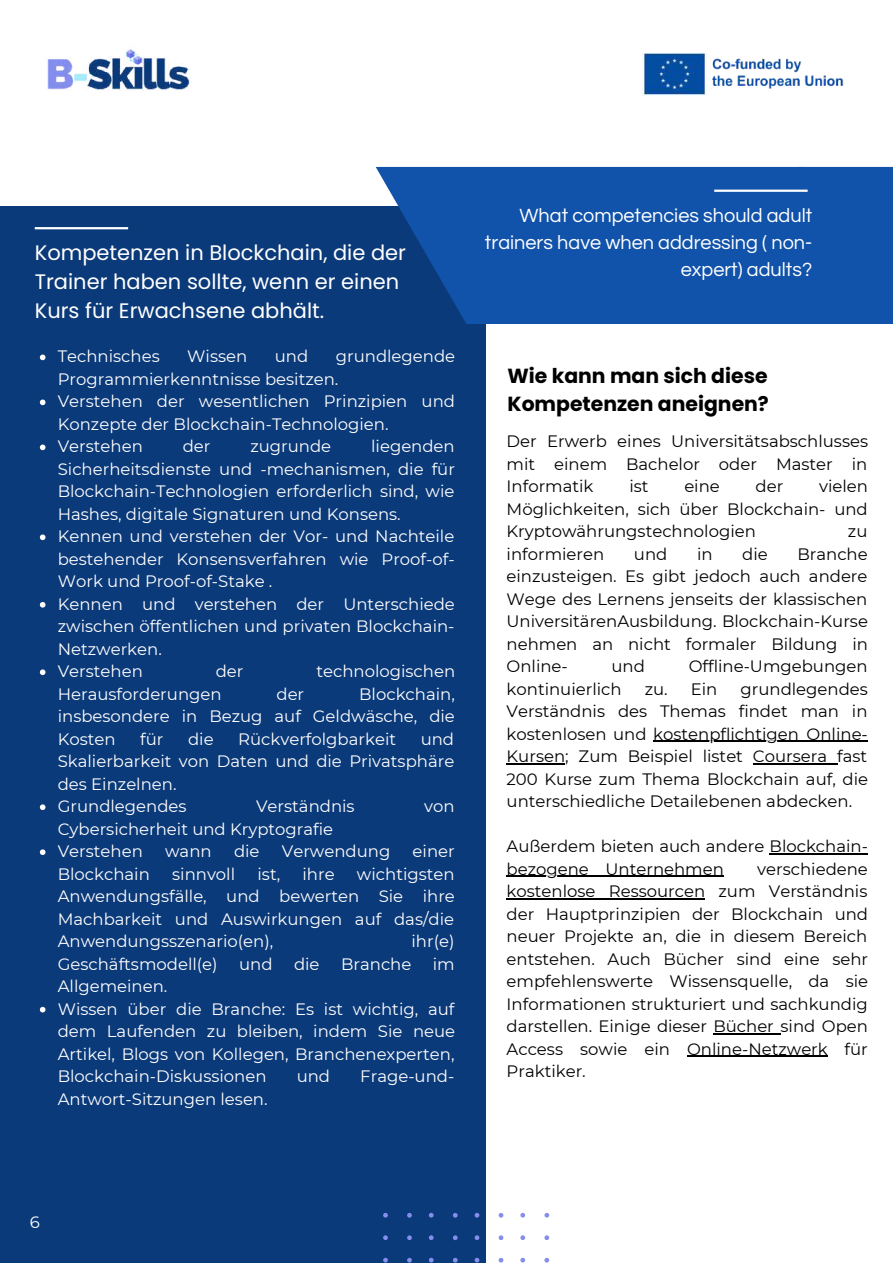
<style>
.page{position:relative;width:893px;height:1264px;background:#fff}
.page>*{position:absolute;margin:0;border:0;box-sizing:border-box;transform-origin:0 0}
.t1{font:21px/29.2px "Poppins";color:#fff}
.t2{font:700 20.4px/28px "Poppins";color:#000}
.t3{font:19.95px/27px "Questrial";color:#fff;text-align:right}
.t4{font:16.5px/22.5px "Montserrat";color:#fff}
.t5{font:16.5px/22.5px "Montserrat";color:#000;text-align:justify}
</style>
<div class="page">
<div style="left:0;top:206px;width:486px;height:1056px;background:#0b3a7a"></div>
<svg style="left:376px;top:167px;width:516px;height:157px;background:#1252a6"></svg>
<hr style="left:714px;top:190px;width:93px;height:2px;background:#fff">
<svg style="left:383px;top:1212px;width:166px;height:50px"></svg>
<img style="left:47px;top:49px;width:143px;height:42px">
<img style="left:643px;top:52px;width:201px;height:44px">
<svg style="left:40px;top:354px;width:5px;height:6px"></svg>
<svg style="left:40px;top:399px;width:5px;height:6px"></svg>
<svg style="left:40px;top:444px;width:5px;height:6px"></svg>
<svg style="left:40px;top:534px;width:5px;height:6px"></svg>
<svg style="left:40px;top:602px;width:5px;height:5px"></svg>
<svg style="left:40px;top:669px;width:5px;height:6px"></svg>
<svg style="left:40px;top:804px;width:5px;height:6px"></svg>
<svg style="left:40px;top:849px;width:5px;height:6px"></svg>
<svg style="left:40px;top:1006px;width:5px;height:6px"></svg>
<hr style="left:653px;top:740px;width:214px;height:2px;background:#000">
<hr style="left:506px;top:763px;width:59px;height:1px;background:#000">
<hr style="left:752px;top:763px;width:85px;height:1px;background:#000">
<hr style="left:769px;top:853px;width:98px;height:1px;background:#000">
<hr style="left:506px;top:875px;width:217px;height:1px;background:#000">
<hr style="left:506px;top:898px;width:199px;height:1px;background:#000">
<hr style="left:713px;top:1033px;width:67px;height:1px;background:#000">
<hr style="left:687px;top:1055px;width:140px;height:1px;background:#000">
<hr style="left:35px;top:227px;width:93px;height:2px;background:#fff">
<p class="t1" style="left:35px;top:238px;width:373px">Kompetenzen in Blockchain, die der<br>Trainer haben sollte, wenn er einen<br>Kurs für Erwachsene abhält.</p>
<p class="t4" style="left:58px;top:345px;width:399px;text-indent:278px">grundlegende<br>Programmierkenntnisse besitzen.<br>Verstehen der wesentlichen Prinzipien und<br>Konzepte der Blockchain-Technologien.<br>Verstehen</p>
<p class="t4" style="left:58px;top:345px;width:103px">Technisches</p>
<p class="t4" style="left:187px;top:345px;width:61px">Wissen</p>
<p class="t4" style="left:275px;top:345px;width:35px">und</p>
<p class="t4" style="left:58px;top:435px;width:398px;text-indent:313px">liegenden Sicherheitsdienste und -mechanismen, die für Blockchain-Technologien erforderlich sind, wie Hashes, digitale Signaturen und Konsens.<br>Kennen und verstehen der Vor- und Nachteile bestehender Konsensverfahren wie Proof-of-Work und Proof-of-Stake .<br>Kennen und verstehen der Unterschiede zwischen öffentlichen und privaten Blockchain-Netzwerken.<br>Verstehen</p>
<p class="t4" style="left:183px;top:435px;width:29px">der</p>
<p class="t4" style="left:250px;top:435px;width:82px">zugrunde</p>
<p class="t4" style="left:216px;top:660px;width:29px">der</p>
<p class="t4" style="left:316px;top:660px;width:140px">technologischen</p>
<p class="t4" style="left:58px;top:682px;width:165px">Herausforderungen</p>
<p class="t4" style="left:276px;top:682px;width:29px">der</p>
<p class="t4" style="left:58px;top:682px;width:398px;text-align:justify;text-indent:301px">Blockchain, insbesondere in Bezug auf Geldwäsche, die Kosten</p>
<p class="t4" style="left:140px;top:727px;width:25px">für</p>
<p class="t4" style="left:188px;top:727px;width:27px">die</p>
<p class="t4" style="left:238px;top:727px;width:159px">Rückverfolgbarkeit</p>
<p class="t4" style="left:58px;top:727px;width:398px;text-indent:363px">und<br>Skalierbarkeit von Daten und die Privatsphäre des Einzelnen.<br>Grundlegendes</p>
<p class="t4" style="left:256px;top:795px;width:100px">Verständnis</p>
<p class="t4" style="left:424px;top:795px;width:32px">von</p>
<p class="t4" style="left:58px;top:817px;width:277px">Cybersicherheit und Kryptografie<br>Verstehen</p>
<p class="t4" style="left:165px;top:840px;width:48px">wann</p>
<p class="t4" style="left:234px;top:840px;width:27px">die</p>
<p class="t4" style="left:282px;top:840px;width:110px">Verwendung</p>
<p class="t4" style="left:412px;top:840px;width:44px">einer</p>
<p class="t4" style="left:58px;top:862px;width:398px;text-align:justify;text-indent:299px">wichtigsten Anwendungsfälle, und bewerten Sie ihre Machbarkeit und Auswirkungen auf das/die Anwendungsszenario(en),</p>
<p class="t4" style="left:58px;top:862px;width:94px">Blockchain</p>
<p class="t4" style="left:172px;top:862px;width:64px">sinnvoll</p>
<p class="t4" style="left:257px;top:862px;width:24px">ist,</p>
<p class="t4" style="left:302px;top:862px;width:34px">ihre</p>
<p class="t4" style="left:411px;top:930px;width:44px">ihr(e)</p>
<p class="t4" style="left:58px;top:952px;width:161px">Geschäftsmodell(e)</p>
<p class="t4" style="left:239px;top:952px;width:35px">und</p>
<p class="t4" style="left:294px;top:952px;width:27px">die</p>
<p class="t4" style="left:341px;top:952px;width:72px">Branche</p>
<p class="t4" style="left:433px;top:952px;width:23px">im</p>
<p class="t4" style="left:58px;top:975px;width:399px">Allgemeinen.<br>Wissen über die Branche: Es ist wichtig, auf dem Laufenden zu bleiben, indem Sie neue Artikel, Blogs von Kollegen, Branchenexperten, Blockchain-Diskussionen</p>
<p class="t4" style="left:297px;top:1064px;width:35px">und</p>
<p class="t4" style="left:360px;top:1064px;width:96px">Frage-und-</p>
<p class="t4" style="left:58px;top:1087px;width:211px">Antwort-Sitzungen lesen.</p>
<p class="t3" style="left:485px;top:203px;width:329px">What competencies should adult trainers have when addressing ( non&shy;expert) adults?</p>
<p class="t2" style="left:507px;top:362px;width:263px">Wie kann man sich diese<br>Kompetenzen aneignen?</p>
<p class="t5" style="left:506px;top:430px;width:363px">Der Erwerb eines Universitätsabschlusses mit einem Bachelor oder Master in Informatik</p>
<p class="t5" style="left:506px;top:475px;width:363px;text-indent:312px">vielen Möglichkeiten, sich über Blockchain- und Kryptowährungstechnologien</p>
<p class="t5" style="left:629px;top:475px;width:21px">ist</p>
<p class="t5" style="left:684px;top:475px;width:37px">eine</p>
<p class="t5" style="left:755px;top:475px;width:29px">der</p>
<p class="t5" style="left:847px;top:520px;width:21px">zu</p>
<p class="t5" style="left:506px;top:542px;width:99px">informieren</p>
<p class="t5" style="left:634px;top:542px;width:35px">und</p>
<p class="t5" style="left:697px;top:542px;width:17px">in</p>
<p class="t5" style="left:742px;top:542px;width:27px">die</p>
<p class="t5" style="left:506px;top:542px;width:363px;text-indent:291px">Branche einzusteigen. Es gibt jedoch auch andere Wege des Lernens jenseits der klassischen UniversitärenAusbildung. Blockchain-Kurse nehmen an nicht formaler Bildung in Online-</p>
<p class="t5" style="left:611px;top:655px;width:35px">und</p>
<p class="t5" style="left:688px;top:655px;width:180px">Offline-Umgebungen</p>
<p class="t5" style="left:506px;top:677px;width:117px">kontinuierlich</p>
<p class="t5" style="left:644px;top:677px;width:74px">zu. Ein</p>
<p class="t5" style="left:506px;top:677px;width:363px;text-indent:234px">grundlegendes Verständnis des Themas findet man in kostenlosen und kostenpflichtigen Online-Kursen; Zum Beispiel listet Coursera fast 200 Kurse zum Thema Blockchain auf, die unterschiedliche Detailebenen abdecken.</p>
<p class="t5" style="left:506px;top:835px;width:363px">Außerdem bieten auch andere Blockchain&shy;bezogene Unternehmen</p>
<p class="t5" style="left:506px;top:857px;width:363px;text-indent:251px">verschiedene kostenlose Ressourcen zum Verständnis der Hauptprinzipien der Blockchain und neuer Projekte an, die in diesem Bereich entstehen. Auch Bücher sind eine sehr empfehlenswerte Wissensquelle, da sie Informationen strukturiert und sachkundig darstellen. Einige dieser Bücher sind Open Access sowie ein Online-Netzwerk für Praktiker.</p>
<p class="t4" style="left:30px;top:1210px;width:12px">6</p>
</div>
